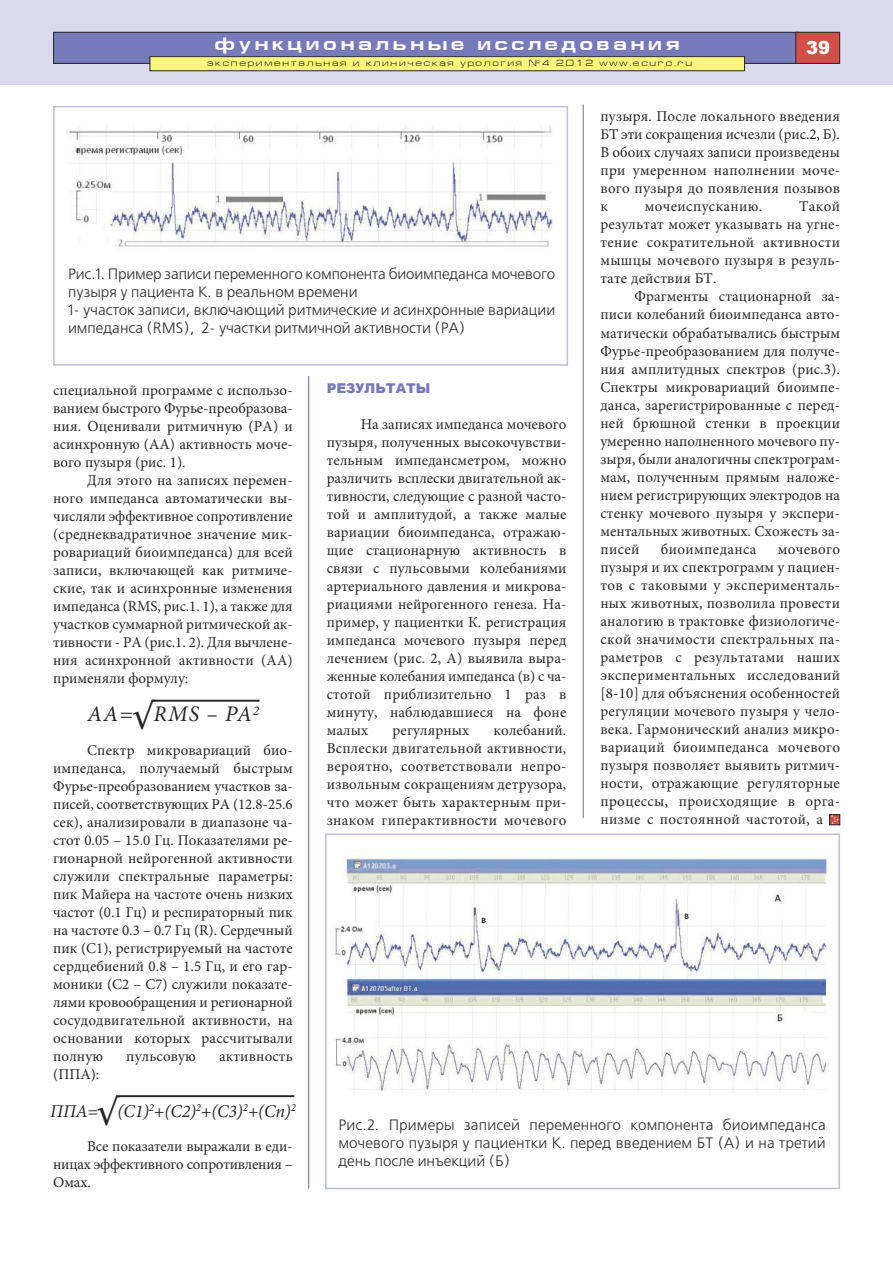
<style>
.page{position:relative;width:893px;height:1263px;background:#fff}
.page>*{position:absolute;margin:0;border:0;box-sizing:border-box;transform-origin:0 0}
.t1{font:italic 22.35px "Minion Pro";letter-spacing:.05em;color:#272627}
.t2{font:italic 18px "Minion Pro";letter-spacing:-.01em;color:#272627}
.t3{font:700 18px "Europe Ext";letter-spacing:.2em;color:#fff}
.t4{font:900 18px "Arial";color:#fff}
.t5{font:15px/18px "Minion Pro";letter-spacing:.01em;color:#272627;text-align:justify}
.t6{font:15px/18px "Free Set C";color:#272627}
.t7{font:900 13.5px "Arial";color:#767ab8}
.t8{font:9px "Europe Ext";letter-spacing:.2em;color:#272627}
.t9{font:700 7.5px "Free Set C";color:#272627}
</style>
<div class="page">
<div style="left:0;top:0;width:893px;height:85px;background:#dbdaed"></div>
<div style="left:54px;top:32px;width:745px;height:31px;background:#767ab8"></div>
<div style="left:53px;top:32px;width:746px;height:32px;border:1px solid #272627"></div>
<div style="left:796px;top:32px;width:44px;height:31px;background:#d14f47"></div>
<div style="left:795px;top:32px;width:45px;height:32px;border:1px solid #272627"></div>
<div style="left:150px;top:57px;width:594px;height:14px;background:#fff77f"></div>
<div style="left:150px;top:56px;width:595px;height:15px;border:1px solid #272627"></div>
<hr style="left:308px;top:376px;width:1px;height:813px;background:#767ab8">
<hr style="left:583px;top:104px;width:1px;height:714px;background:#767ab8">
<div style="left:829px;top:814px;width:11px;height:11px;border:1px solid #272627"></div>
<svg style="left:830px;top:814px;width:10px;height:10px"></svg>
<div style="left:53px;top:106px;width:515px;height:260px;border:2px solid #bdbdde"></div>
<img style="left:67px;top:125px;width:489px;height:122px">
<img style="left:333px;top:856px;width:497px;height:237px">
<div style="left:325px;top:833px;width:515px;height:356px;border:2px solid #bdbdde"></div>
<hr style="left:152px;top:700px;width:108px;height:2px;background:#272627">
<hr style="left:116px;top:1095px;width:178px;height:2px;background:#272627">
<p class="t3" style="left:214px;top:37px;width:467px">функциональные исследования</p>
<p class="t8" style="left:207px;top:60px;width:486px">экспериментальная и клиническая урология №4 2012 www.ecuro.ru</p>
<p class="t4" style="left:806px;top:34px;width:26px">39</p>
<p class="t6" style="left:68px;top:264px;width:489px">Рис.1. Пример записи переменного компонента биоимпеданса мочевого пузыря у пациента К. в реальном времени<br>1- участок записи, включающий ритмические и асинхронные вариации импеданса (RMS), 2- участки ритмичной активности (РА)</p>
<p class="t5" style="left:53px;top:382px;width:241px">специальной программе с использо&shy;ванием быстрого Фурье-преобразова&shy;ния. Оценивали ритмичную (РА) и асинхронную (АА) активность моче&shy;вого пузыря (рис. 1).</p>
<p class="t5" style="left:53px;top:472px;width:241px;text-indent:34px">Для этого на записях перемен&shy;ного импеданса автоматически вы&shy;числяли эффективное сопротивление (среднеквадратичное значение мик&shy;ровариаций биоимпеданса) для всей записи, включающей как ритмиче&shy;ские, так и асинхронные изменения импеданса (RMS, рис.1. 1), а также для участков суммарной ритмической ак&shy;тивности - РА (рис.1. 2). Для вычлене&shy;ния асинхронной активности (АА) применяли формулу:</p>
<h1 class="t1" style="left:88px;top:705px;width:173px">AA=√RMS – PA<sup>2</sup></h1>
<p class="t5" style="left:53px;top:742px;width:241px;text-indent:34px">Спектр микровариаций био&shy;импеданса, получаемый быстрым Фурье-преобразованием участков за&shy;писей, соответствующих РА (12.8-25.6 сек), анализировали в диапазоне ча&shy;стот 0.05 – 15.0 Гц. Показателями ре&shy;гионарной нейрогенной активности служили спектральные параметры: пик Майера на частоте очень низких частот (0.1 Гц) и респираторный пик на частоте 0.3 – 0.7 Гц (R). Сердечный пик (С1), регистрируемый на частоте сердцебиений 0.8 – 1.5 Гц, и его гар&shy;моники (С2 – С7) служили показате&shy;лями кровообращения и регионарной сосудодвигательной активности, на основании которых рассчитывали полную</p>
<p class="t5" style="left:126px;top:1048px;width:71px">пульсовую</p>
<p class="t5" style="left:219px;top:1048px;width:75px">активность</p>
<p class="t5" style="left:53px;top:1066px;width:48px">(ППА):</p>
<p class="t7" style="left:327px;top:378px;width:105px">РЕЗУЛЬТАТЫ</p>
<p class="t5" style="left:327px;top:417px;width:241px;text-indent:34px">На записях импеданса мочевого пузыря, полученных высокочувстви&shy;тельным импедансметром, можно различить всплески двигательной ак&shy;тивности, следующие с разной часто&shy;той и амплитудой, а также малые вариации биоимпеданса, отражаю&shy;щие стационарную активность в связи с пульсовыми колебаниями артериального давления и микрова&shy;риациями нейрогенного генеза. На&shy;пример, у пациентки К. регистрация импеданса мочевого пузыря перед лечением (рис. 2, А) выявила выра&shy;женные колебания импеданса (в) с ча&shy;стотой приблизительно 1 раз в минуту, наблюдавшиеся на фоне малых</p>
<p class="t5" style="left:327px;top:723px;width:241px;text-indent:167px">колебаний.<br>Всплески двигательной активности, вероятно, соответствовали непро&shy;извольным сокращениям детрузора, что может быть характерным при&shy;знаком гиперактивности мочевого</p>
<p class="t5" style="left:393px;top:723px;width:78px">регулярных</p>
<p class="t9" style="left:481px;top:916px;width:6px">В</p>
<p class="t5" style="left:600px;top:109px;width:241px">пузыря. После локального введения БТ эти сокращения исчезли (рис.2, Б).<br>В обоих случаях записи произведены при умеренном наполнении моче&shy;вого пузыря до появления позывов к</p>
<p class="t5" style="left:600px;top:199px;width:241px;text-indent:199px">Такой результат может указывать на угне&shy;тение сократительной активности мышцы мочевого пузыря в резуль&shy;тате действия БТ.</p>
<p class="t5" style="left:600px;top:289px;width:241px;text-indent:34px">Фрагменты стационарной за&shy;писи колебаний биоимпеданса авто&shy;матически обрабатывались быстрым Фурье-преобразованием для получе&shy;ния амплитудных спектров (рис.3).<br>Спектры микровариаций биоимпе&shy;данса, зарегистрированные с перед&shy;ней брюшной стенки в проекции умеренно наполненного мочевого пу&shy;зыря, были аналогичны спектрограм&shy;мам, полученным прямым наложе&shy;нием регистрирующих электродов на стенку мочевого пузыря у экспери&shy;ментальных животных. Схожесть за&shy;писей</p>
<p class="t5" style="left:645px;top:199px;width:119px">мочеиспусканию.</p>
<p class="t5" style="left:661px;top:541px;width:97px">биоимпеданса</p>
<p class="t5" style="left:600px;top:541px;width:241px;text-indent:177px">мочевого пузыря и их спектрограмм у пациен&shy;тов с таковыми у эксперименталь&shy;ных животных, позволила провести аналогию в трактовке физиологиче&shy;ской значимости спектральных па&shy;раметров с результатами наших экспериментальных исследований [8-10] для объяснения особенностей регуляции мочевого пузыря у чело&shy;века. Гармонический анализ микро&shy;вариаций биоимпеданса мочевого пузыря позволяет выявить ритмич&shy;ности, отражающие регуляторные процессы, происходящие в орга&shy;низме с постоянной частотой, а</p>
<p class="t9" style="left:684px;top:912px;width:6px">В</p>
<p class="t2" style="left:50px;top:1104px;width:247px">ППА=√(С1)<sup>2</sup>+(С2)<sup>2</sup>+(С3)<sup>2</sup>+(Сn)<sup>2</sup></p>
<p class="t5" style="left:53px;top:1138px;width:241px;text-indent:34px">Все показатели выражали в еди&shy;ницах эффективного сопротивления – Омах.</p>
<p class="t6" style="left:338px;top:1116px;width:489px;text-align:justify">Рис.2. Примеры записей переменного компонента биоимпеданса мочевого пузыря у пациентки К. перед введением БТ (А) и на третий день после инъекций (Б)</p>
</div>
